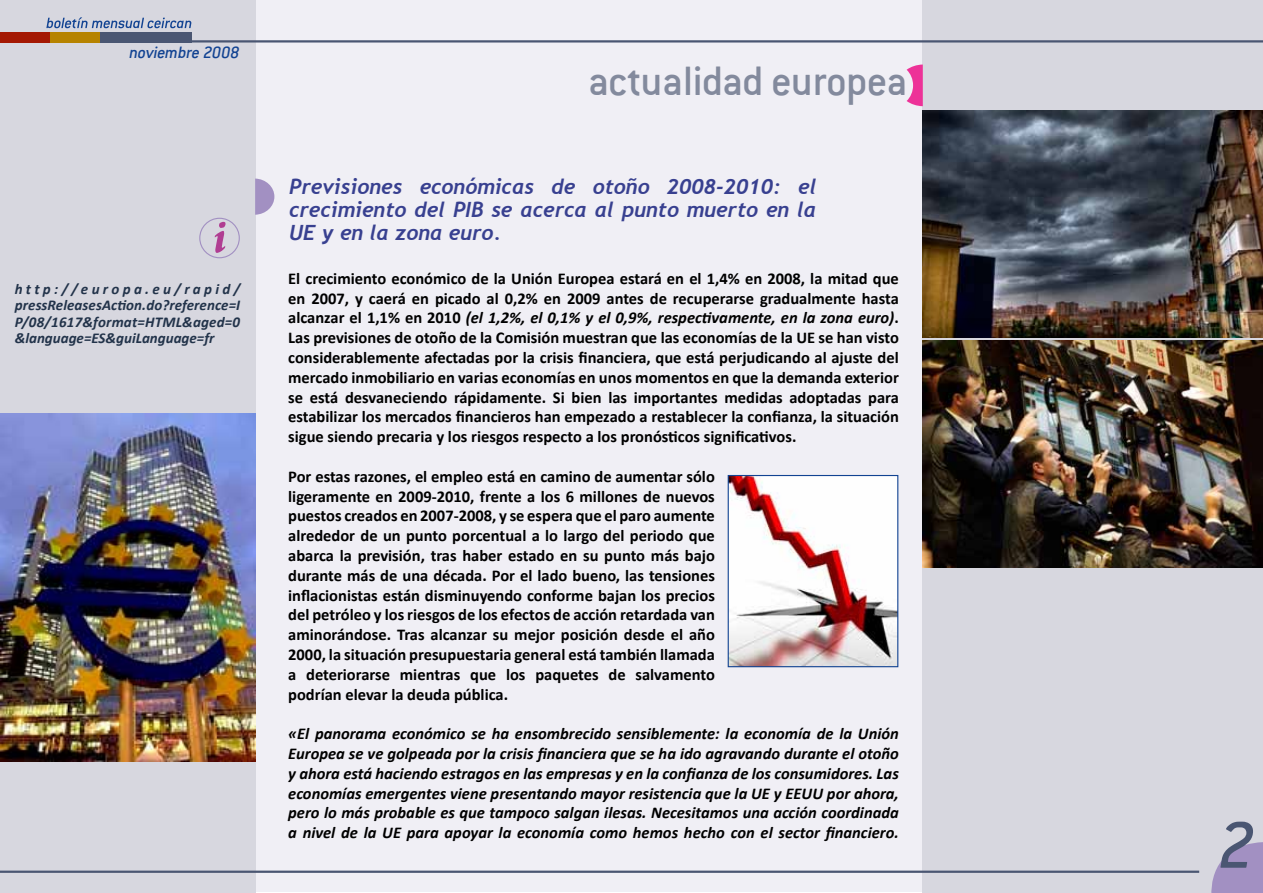
<style>
.page{position:relative;width:1263px;height:893px;background:#fff}
.page>*{position:absolute;margin:0;border:0;box-sizing:border-box;transform-origin:0 0}
.t1{font:italic 500 72px "Conduit ITC";color:#4a5672}
.t2{font:500 45px "Conduit ITC";letter-spacing:-.015em;color:#838a9d}
.t3{font:italic 700 21px/23.1px "Trebuchet";color:#384090;text-align:justify}
.t4{font:italic 500 18px "Conduit ITC";letter-spacing:-.01em;color:#124392}
.t5{font:700 16.5px/19.8px "Calibri";color:#000;text-align:justify}
.t6{font:italic 700 16.5px/19.8px "Calibri";color:#000;text-align:justify}
.t7{font:italic 700 15px/16.5px "Calibri";color:#22334a;text-align:justify}
.s1{font-style:italic}
</style>
<div class="page">
<div style="left:0;top:1px;width:1262px;height:891px;background:#f0eff5"></div>
<div style="left:0;top:0;width:255px;height:893px;background:#d7d7df"></div>
<div style="left:923px;top:0;width:340px;height:893px;background:#d7d7df"></div>
<div style="left:0;top:32px;width:50px;height:11px;background:#a41803"></div>
<div style="left:50px;top:32px;width:50px;height:11px;background:#b68300"></div>
<div style="left:100px;top:32px;width:91px;height:11px;background:#4a5672"></div>
<svg style="left:46px;top:17px;width:145px;height:11px"></svg>
<hr style="left:0;top:871px;width:1199px;height:2px;background:#4a5672">
<hr style="left:173px;top:40px;width:1090px;height:3px;background:#4a5672">
<svg style="left:1211px;top:842px;width:52px;height:51px"></svg>
<img style="left:730px;top:477px;width:166px;height:188px">
<div style="left:728px;top:475px;width:170px;height:192px;border:1px solid #124392"></div>
<svg style="left:907px;top:65px;width:16px;height:41px"></svg>
<div style="left:199px;top:218px;width:41px;height:40px;border:1px solid #a290c2;border-radius:50%"></div>
<svg style="left:215px;top:222px;width:11px;height:31px"></svg>
<svg style="left:255px;top:179px;width:19px;height:36px"></svg>
<img style="left:923px;top:111px;width:340px;height:226px">
<img style="left:923px;top:340px;width:340px;height:227px">
<img style="left:0;top:414px;width:255px;height:348px">
<p class="t4" style="left:129px;top:42px;width:112px">noviembre 2008</p>
<p class="t7" style="left:15px;top:280px;width:227px">http://europa.eu/rapid/ pressReleasesAction.do?reference=I P/08/1617&amp;format=HTML&amp;aged=0 &amp;language=ES&amp;guiLanguage=fr</p>
<h2 class="t2" style="left:588px;top:55px;width:321px">actualidad europea</h2>
<p class="t3" style="left:289px;top:175px;width:529px">Previsiones económicas de otoño 2008-2010: el crecimiento del PIB se acerca al punto muerto en la UE y en la zona euro.</p>
<p class="t5" style="left:288px;top:268px;width:612px">El crecimiento económico de la Unión Europea estará en el 1,4% en 2008, la mitad que en 2007, y caerá en picado al 0,2% en 2009 antes de recuperarse gradualmente hasta alcanzar el 1,1% en 2010 <span class="s1">(el 1,2%, el 0,1% y el 0,9%, respectivamente, en la zona euro)</span>.<br>Las previsiones de otoño de la Comisión muestran que las economías de la UE se han visto considerablemente afectadas por la crisis financiera, que está perjudicando al ajuste del mercado inmobiliario en varias economías en unos momentos en que la demanda exterior se está desvaneciendo rápidamente. Si bien las importantes medidas adoptadas para estabilizar los mercados financieros han empezado a restablecer la confianza, la situación sigue siendo precaria y los riesgos respecto a los pronósticos significativos.</p>
<p class="t5" style="left:288px;top:466px;width:428px">Por estas razones, el empleo está en camino de aumentar sólo ligeramente en 2009-2010, frente a los 6 millones de nuevos puestos creados en 2007-2008, y se espera que el paro aumente alrededor de un punto porcentual a lo largo del periodo que abarca la previsión, tras haber estado en su punto más bajo durante más de una década. Por el lado bueno, las tensiones inflacionistas están disminuyendo conforme bajan los precios del petróleo y los riesgos de los efectos de acción retardada van aminorándose. Tras alcanzar su mejor posición desde el año 2000, la situación presupuestaria general está también llamada a deteriorarse mientras que los paquetes de salvamento podrían elevar la deuda pública.</p>
<p class="t6" style="left:288px;top:723px;width:612px">«El panorama económico se ha ensombrecido sensiblemente: la economía de la Unión Europea se ve golpeada por la crisis financiera que se ha ido agravando durante el otoño y ahora está haciendo estragos en las empresas y en la confianza de los consumidores. Las economías emergentes viene presentando mayor resistencia que la UE y EEUU por ahora, pero lo más probable es que tampoco salgan ilesas. Necesitamos una acción coordinada a nivel de la UE para apoyar la economía como hemos hecho con el sector financiero.</p>
<h1 class="t1" style="left:1219px;top:805px;width:38px">2</h1>
</div>
